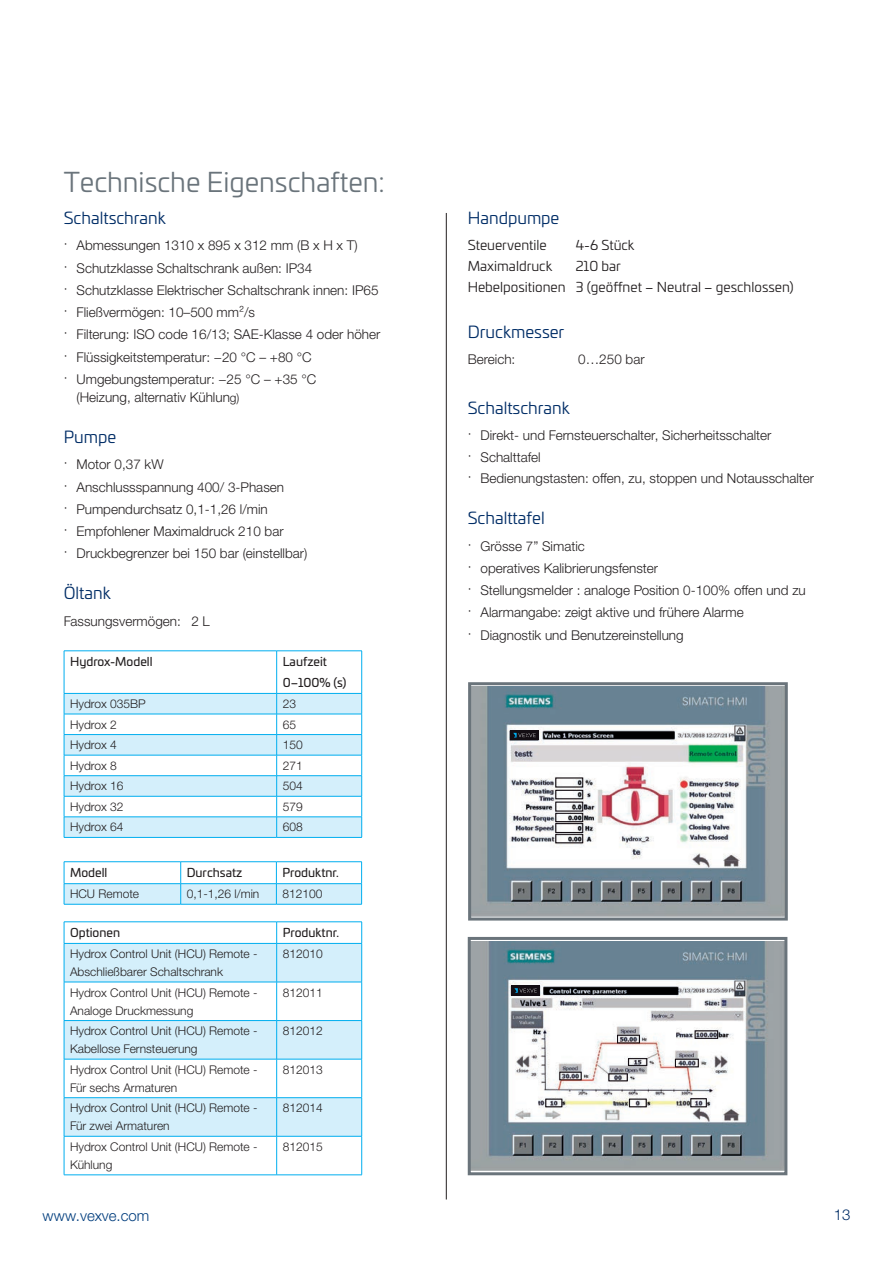
<style>
.page{position:relative;width:893px;height:1263px;background:#fff}
.page>*{position:absolute;margin:0;border:0;box-sizing:border-box;transform-origin:0 0}
.t1{font:27px "Univia Pro";color:#6a747b}
.t2{font:16.5px "Univia Pro";color:#002d66}
.t3{font:300 15px "Helvetica Neue LTW1 G";color:#013d7d}
.t4{font:300 15px "Helvetica Neue LTW1 G";color:#002d66}
.t5{font:300 13.5px/22.2px "Helvetica Neue LTW1 G";color:#231f20}
.t6{font:13.5px/21px "Univia Pro";color:#231f20}
.t7{font:300 12px/18px "Helvetica Neue LTW1 G";color:#231f20}
.t8{font:12px/21px "Univia Pro";color:#231f20}
.s1{font-size:12px}
</style>
<div class="page">
<hr style="left:64px;top:650px;width:213px;height:1px;background:#00aeef">
<hr style="left:64px;top:651px;width:1px;height:42px;background:#00aeef">
<hr style="left:277px;top:650px;width:85px;height:1px;background:#00aeef">
<hr style="left:276px;top:651px;width:1px;height:42px;background:#00aeef">
<hr style="left:361px;top:651px;width:1px;height:42px;background:#00aeef">
<svg style="left:64px;top:693px;width:298px;height:144px"></svg>
<hr style="left:64px;top:837px;width:213px;height:1px;background:#00aeef">
<hr style="left:277px;top:837px;width:85px;height:1px;background:#00aeef">
<svg style="left:65px;top:944px;width:296px;height:192px;fill:#d4effb"></svg>
<hr style="left:64px;top:921px;width:213px;height:1px;background:#00aeef">
<svg style="left:64px;top:922px;width:1px;height:21px"></svg>
<hr style="left:277px;top:921px;width:85px;height:1px;background:#00aeef">
<svg style="left:276px;top:922px;width:1px;height:21px"></svg>
<svg style="left:361px;top:922px;width:1px;height:21px"></svg>
<hr style="left:64px;top:943px;width:213px;height:1px;background:#00aeef">
<hr style="left:64px;top:943px;width:1px;height:39px;background:#00aeef">
<hr style="left:277px;top:943px;width:85px;height:1px;background:#00aeef">
<hr style="left:276px;top:943px;width:1px;height:39px;background:#00aeef">
<hr style="left:361px;top:943px;width:1px;height:39px;background:#00aeef">
<hr style="left:64px;top:982px;width:213px;height:1px;background:#00aeef">
<hr style="left:64px;top:982px;width:1px;height:38px;background:#00aeef">
<hr style="left:277px;top:982px;width:85px;height:1px;background:#00aeef">
<hr style="left:276px;top:982px;width:1px;height:38px;background:#00aeef">
<hr style="left:361px;top:982px;width:1px;height:38px;background:#00aeef">
<hr style="left:64px;top:1020px;width:213px;height:1px;background:#00aeef">
<hr style="left:64px;top:1021px;width:1px;height:38px;background:#00aeef">
<hr style="left:277px;top:1020px;width:85px;height:1px;background:#00aeef">
<hr style="left:276px;top:1021px;width:1px;height:38px;background:#00aeef">
<hr style="left:361px;top:1021px;width:1px;height:38px;background:#00aeef">
<hr style="left:64px;top:1059px;width:213px;height:1px;background:#00aeef">
<hr style="left:64px;top:1059px;width:1px;height:38px;background:#00aeef">
<hr style="left:277px;top:1059px;width:85px;height:1px;background:#00aeef">
<hr style="left:276px;top:1059px;width:1px;height:38px;background:#00aeef">
<hr style="left:361px;top:1059px;width:1px;height:38px;background:#00aeef">
<hr style="left:64px;top:1097px;width:213px;height:1px;background:#00aeef">
<hr style="left:64px;top:1098px;width:1px;height:38px;background:#00aeef">
<hr style="left:277px;top:1097px;width:85px;height:1px;background:#00aeef">
<hr style="left:276px;top:1098px;width:1px;height:38px;background:#00aeef">
<hr style="left:361px;top:1098px;width:1px;height:38px;background:#00aeef">
<hr style="left:64px;top:1136px;width:213px;height:1px;background:#00aeef">
<hr style="left:64px;top:1136px;width:1px;height:39px;background:#00aeef">
<hr style="left:277px;top:1136px;width:85px;height:1px;background:#00aeef">
<hr style="left:276px;top:1136px;width:1px;height:39px;background:#00aeef">
<hr style="left:361px;top:1136px;width:1px;height:39px;background:#00aeef">
<hr style="left:64px;top:1174px;width:213px;height:1px;background:#00aeef">
<hr style="left:277px;top:1174px;width:85px;height:1px;background:#00aeef">
<hr style="left:446px;top:213px;width:1px;height:986px;background:#231f20">
<hr style="left:64px;top:904px;width:117px;height:1px;background:#00aeef">
<hr style="left:181px;top:904px;width:95px;height:1px;background:#00aeef">
<hr style="left:276px;top:904px;width:86px;height:1px;background:#00aeef">
<hr style="left:64px;top:861px;width:117px;height:1px;background:#00aeef">
<hr style="left:181px;top:861px;width:95px;height:1px;background:#00aeef">
<hr style="left:276px;top:861px;width:86px;height:1px;background:#00aeef">
<svg style="left:64px;top:862px;width:298px;height:42px"></svg>
<hr style="left:64px;top:883px;width:117px;height:1px;background:#00aeef">
<hr style="left:181px;top:883px;width:95px;height:1px;background:#00aeef">
<hr style="left:276px;top:883px;width:86px;height:1px;background:#00aeef">
<img style="left:472px;top:686px;width:312px;height:230px">
<div style="left:556px;top:790px;width:27px;height:9px;border:1px solid #130d13"></div>
<div style="left:556px;top:813px;width:27px;height:9px;border:1px solid #130d13"></div>
<div style="left:556px;top:823px;width:27px;height:10px;border:1px solid #130d13"></div>
<div style="left:556px;top:834px;width:27px;height:9px;border:1px solid #130d13"></div>
<div style="left:510px;top:730px;width:29px;height:10px;background:#130d13"></div>
<svg style="left:513px;top:733px;width:23px;height:4px"></svg>
<div style="left:468px;top:682px;width:320px;height:238px;border:3px solid #6a747b"></div>
<img style="left:472px;top:941px;width:311px;height:230px">
<div style="left:545px;top:1099px;width:17px;height:8px;border:1px solid #130d13"></div>
<div style="left:560px;top:1072px;width:21px;height:8px;border:1px solid #130d13"></div>
<div style="left:609px;top:1073px;width:19px;height:8px;border:1px solid #130d13"></div>
<div style="left:617px;top:1035px;width:23px;height:8px;border:1px solid #130d13"></div>
<div style="left:628px;top:1058px;width:19px;height:8px;border:1px solid #130d13"></div>
<div style="left:629px;top:1099px;width:17px;height:8px;border:1px solid #130d13"></div>
<div style="left:695px;top:1030px;width:23px;height:8px;border:1px solid #130d13"></div>
<div style="left:675px;top:1059px;width:23px;height:8px;border:1px solid #130d13"></div>
<div style="left:691px;top:1098px;width:16px;height:9px;border:1px solid #130d13"></div>
<div style="left:511px;top:985px;width:29px;height:10px;background:#130d13"></div>
<svg style="left:514px;top:988px;width:23px;height:5px"></svg>
<div style="left:468px;top:937px;width:319px;height:238px;border:3px solid #6a747b"></div>
<h1 class="t1" style="left:64px;top:162px;width:322px">Technische Eigenschaften:</h1>
<p class="t2" style="left:64px;top:206px;width:103px">Schaltschrank</p>
<p class="t5" style="left:64px;top:234px;width:318px">· Abmessungen 1310 x 895 x 312 mm (B x H x T)<br>· Schutzklasse Schaltschrank außen: IP34<br>· Schutzklasse Elektrischer Schaltschrank innen: IP65 · Fließvermögen: 10–500 mm²/s<br>· Filterung: ISO code 16/13; SAE-Klasse 4 oder höher · Flüssigkeitstemperatur: −20 °C – +80 °C<br>· Umgebungstemperatur: −25 °C – +35 °C</p>
<p class="t5" style="left:77px;top:386px;width:164px">(Heizung, alternativ Kühlun<span class="s1">g)</span></p>
<p class="t2" style="left:64px;top:425px;width:54px">Pumpe</p>
<p class="t5" style="left:64px;top:453px;width:245px">· Motor 0,37 kW<br>· Anschlussspannung 400/ 3-Phasen<br>· Pumpendurchsatz 0,1-1,26 l/min<br>· Empfohlener Maximaldruck 210 bar<br>· Druckbegrenzer bei 150 bar (einstellbar)</p>
<p class="t2" style="left:64px;top:581px;width:49px">Öltank</p>
<p class="t5" style="left:64px;top:610px;width:148px">Fassungsvermögen: 2 L</p>
<p class="t8" style="left:70px;top:651px;width:84px">Hydrox-Modell</p>
<p class="t8" style="left:283px;top:651px;width:65px">Laufzeit<br>0–100% (s)</p>
<p class="t7" style="left:70px;top:695px;width:77px">Hydrox 035BP</p>
<p class="t7" style="left:283px;top:695px;width:15px">23</p>
<p class="t7" style="left:70px;top:715px;width:48px">Hydrox 2</p>
<p class="t7" style="left:283px;top:715px;width:15px">65</p>
<p class="t7" style="left:70px;top:736px;width:48px">Hydrox 4</p>
<p class="t7" style="left:283px;top:736px;width:22px">150</p>
<p class="t7" style="left:70px;top:756px;width:48px">Hydrox 8</p>
<p class="t7" style="left:283px;top:756px;width:22px">271</p>
<p class="t7" style="left:70px;top:777px;width:55px">Hydrox 16</p>
<p class="t7" style="left:283px;top:777px;width:22px">504</p>
<p class="t7" style="left:70px;top:797px;width:55px">Hydrox 32</p>
<p class="t7" style="left:283px;top:797px;width:22px">579</p>
<p class="t7" style="left:70px;top:818px;width:55px">Hydrox 64</p>
<p class="t7" style="left:283px;top:818px;width:22px">608</p>
<p class="t8" style="left:70px;top:862px;width:39px">Modell</p>
<p class="t8" style="left:187px;top:862px;width:57px">Durchsatz</p>
<p class="t8" style="left:282px;top:862px;width:58px">Produktnr.</p>
<p class="t7" style="left:70px;top:885px;width:70px">HCU Remote</p>
<p class="t7" style="left:187px;top:885px;width:74px">0,1-1,26 l/min</p>
<p class="t7" style="left:282px;top:885px;width:42px">812100</p>
<p class="t8" style="left:70px;top:922px;width:51px">Optionen</p>
<p class="t8" style="left:283px;top:922px;width:58px">Produktnr.</p>
<p class="t7" style="left:70px;top:945px;width:189px">Hydrox Control Unit (HCU) Remote -<br>Abschließbarer Schaltschrank</p>
<p class="t7" style="left:283px;top:945px;width:42px">812010</p>
<p class="t7" style="left:70px;top:983px;width:189px">Hydrox Control Unit (HCU) Remote -<br>Analoge Druckmessung</p>
<p class="t7" style="left:283px;top:983px;width:42px">812011</p>
<p class="t7" style="left:70px;top:1022px;width:189px">Hydrox Control Unit (HCU) Remote -<br>Kabellose Fernsteuerung</p>
<p class="t7" style="left:283px;top:1022px;width:42px">812012</p>
<p class="t7" style="left:70px;top:1060px;width:189px">Hydrox Control Unit (HCU) Remote -<br>Für sechs Armaturen</p>
<p class="t7" style="left:283px;top:1060px;width:42px">812013</p>
<p class="t7" style="left:70px;top:1099px;width:189px">Hydrox Control Unit (HCU) Remote -<br>Für zwei Armaturen</p>
<p class="t7" style="left:283px;top:1099px;width:42px">812014</p>
<p class="t7" style="left:70px;top:1137px;width:189px">Hydrox Control Unit (HCU) Remote -<br>Kühlung</p>
<p class="t7" style="left:283px;top:1137px;width:42px">812015</p>
<p class="t2" style="left:468px;top:206px;width:93px">Handpumpe</p>
<p class="t6" style="left:468px;top:234px;width:81px">Steuerventile</p>
<p class="t6" style="left:576px;top:234px;width:60px">4-6 Stück</p>
<p class="t6" style="left:468px;top:255px;width:86px">Maximaldruck</p>
<p class="t6" style="left:468px;top:255px;width:327px;text-indent:108px">210 bar<br>Hebelpositionen 3 (geöffnet – Neutral – geschlossen)</p>
<p class="t2" style="left:468px;top:320px;width:98px">Druckmesser</p>
<p class="t5" style="left:468px;top:348px;width:49px">Bereich:</p>
<p class="t5" style="left:578px;top:348px;width:68px">0…250 bar</p>
<p class="t2" style="left:468px;top:396px;width:103px">Schaltschrank</p>
<p class="t5" style="left:468px;top:424px;width:305px">· Direkt- und Fernsteuerschalter, Sicherheitsschalter · Schalttafel</p>
<p class="t5" style="left:468px;top:467px;width:348px">· Bedienungstasten: offen, zu, stoppen und Notausschalter</p>
<p class="t2" style="left:468px;top:506px;width:78px">Schalttafel</p>
<p class="t5" style="left:468px;top:535px;width:340px">· Grösse 7” Simatic<br>· operatives Kalibrierungsfenster<br>· Stellungsmelder : analoge Position 0-100% offen und zu · Alarmangabe: zeigt aktive und frühere Alarme<br>· Diagnostik und Benutzereinstellung</p>
<p class="t3" style="left:43px;top:1206px;width:108px">www.vexve.com</p>
<p class="t4" style="left:834px;top:1206px;width:18px">13</p>
</div>
